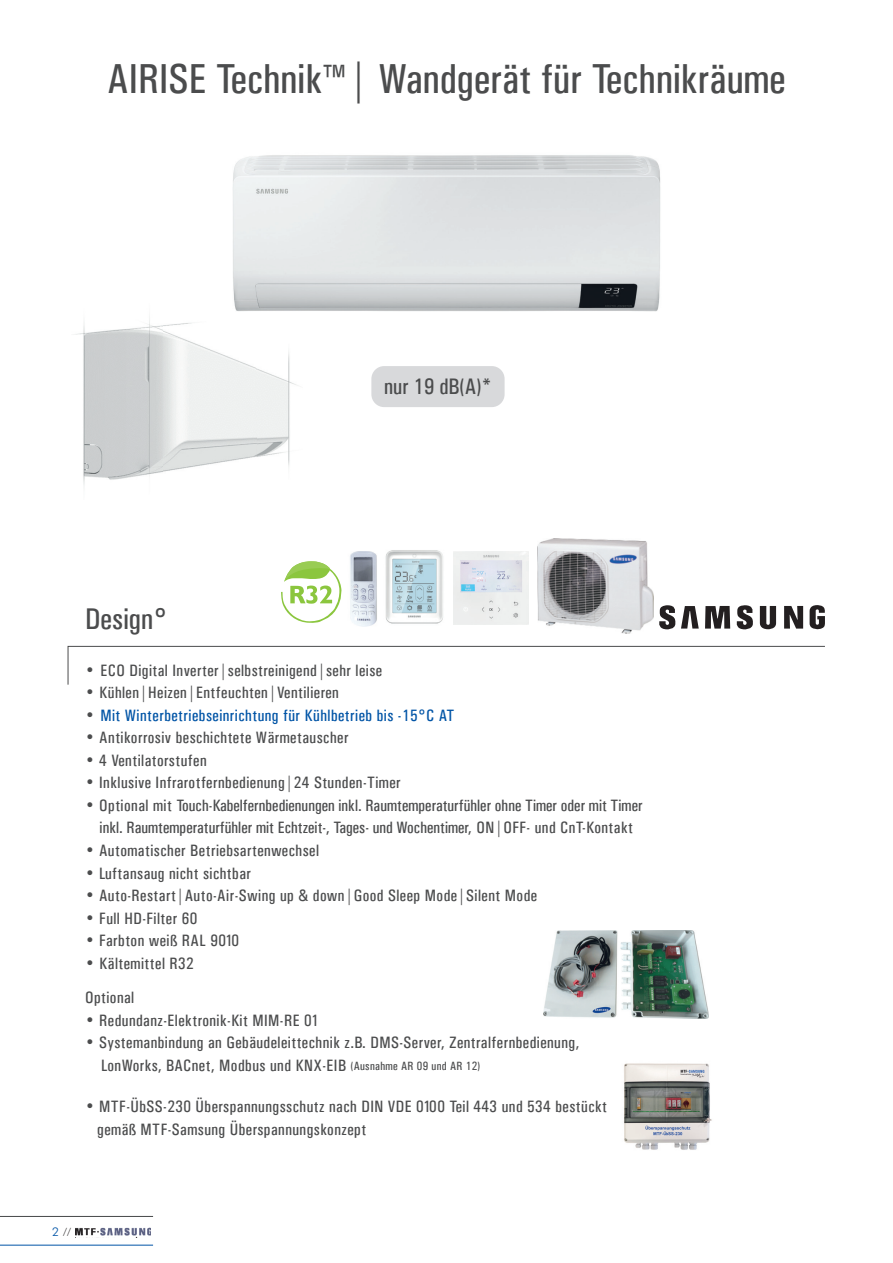
<style>
.page{position:relative;width:893px;height:1263px;background:#fff}
.page>*{position:absolute;margin:0;border:0;box-sizing:border-box;transform-origin:0 0}
.t1{font:42px "Univers Condensed";color:#4b4c4d}
.t2{font:30px "Univers Condensed";color:#4b4c4d}
.t3{font:22.5px "Univers Condensed";color:#4b4c4d}
.t4{font:16.5px/22.5px "Univers Condensed";letter-spacing:.025em;color:#4b4c4d}
.t5{font:16.5px/22.5px "Univers Condensed";color:#4b4c4d;text-align:center}
.t6{font:16.5px "Univers Condensed";letter-spacing:.025em;color:#0154a6}
.t7{font:300 9.75px "Futura BT";color:#231f20}
.s1{font-family:"Futura BT";font-weight:300}
.s2{font-family:"Futura BT";font-weight:300;color:#4b4c4d}
.s3{font-size:12px}
.s4{font-size:12px;color:#0154a6}
</style>
<div class="page">
<hr style="left:0;top:1216px;width:153px;height:1px;background:#454748">
<hr style="left:0;top:1245px;width:153px;height:1px;background:#0154a6">
<img style="left:76px;top:1228px;width:75px;height:9px">
<img style="left:75px;top:316px;width:223px;height:169px">
<img style="left:212px;top:155px;width:449px;height:167px">
<svg style="left:67px;top:646px;width:758px;height:39px"></svg>
<svg style="left:737px;top:605px;width:16px;height:24px"></svg>
<svg style="left:705px;top:606px;width:25px;height:23px"></svg>
<svg style="left:809px;top:605px;width:16px;height:25px"></svg>
<svg style="left:784px;top:606px;width:19px;height:23px"></svg>
<svg style="left:759px;top:606px;width:17px;height:23px"></svg>
<svg style="left:659px;top:605px;width:40px;height:24px"></svg>
<img style="left:350px;top:551px;width:27px;height:76px">
<img style="left:537px;top:539px;width:116px;height:95px">
<svg style="left:281px;top:561px;width:61px;height:62px"></svg>
<img style="left:624px;top:1063px;width:88px;height:87px">
<img style="left:385px;top:550px;width:58px;height:74px">
<img style="left:454px;top:551px;width:74px;height:73px">
<div style="left:371px;top:366px;width:134px;height:41px;background:#d8d9db;border-radius:13px"></div>
<img style="left:543px;top:930px;width:165px;height:88px">
<h1 class="t1" style="left:107px;top:54px;width:680px">AIRISE Technik™| Wandgerät für Technikräume</h1>
<h3 class="t3" style="left:384px;top:373px;width:109px">nur 19 dB(A)*</h3>
<h2 class="t2" style="left:85px;top:601px;width:84px">Design°</h2>
<p class="t4" style="left:85px;top:659px;width:299px"><span class="s1">•</span> ECO Digital Inverter|selbstreinigend|sehr leise</p>
<p class="t4" style="left:85px;top:681px;width:255px"><span class="s1">•</span> Kühlen|Heizen|Entfeuchten|Ventilieren</p>
<p class="t6" style="left:85px;top:706px;width:371px"><span class="s2">•</span> Mit Winterbetriebseinrichtung für Kühlbetrieb bis -15°C AT</p>
<p class="t4" style="left:85px;top:727px;width:265px"><span class="s1">•</span> Antikorrosiv beschichtete Wärmetauscher</p>
<p class="t4" style="left:85px;top:749px;width:123px"><span class="s1">•</span> 4 Ventilatorstufen</p>
<p class="t4" style="left:85px;top:772px;width:317px"><span class="s1">•</span> Inklusive Infrarotfernbedienung|24 Stunden-Timer</p>
<p class="t5" style="left:85px;top:794px;width:559px"><span class="s1">•</span> Optional mit Touch-Kabelfernbedienungen inkl. Raumtemperaturfühler ohne Timer oder mit Timer inkl. Raumtemperaturfühler mit Echtzeit-, Tages- und Wochentimer, ON|OFF- und CnT-Kontakt</p>
<p class="t4" style="left:85px;top:839px;width:236px"><span class="s1">•</span> Automatischer Betriebsartenwechsel</p>
<p class="t4" style="left:85px;top:862px;width:168px"><span class="s1">•</span> Luftansaug nicht sichtbar</p>
<p class="t4" style="left:85px;top:884px;width:454px"><span class="s1">•</span> Auto-Restart|Auto-Air-Swing up &amp; down|Good Sleep Mode|Silent Mode</p>
<p class="t4" style="left:85px;top:907px;width:114px"><span class="s1">•</span> Full HD-Filter 60</p>
<p class="t4" style="left:85px;top:929px;width:156px"><span class="s1">•</span> Farbton weiß RAL 9010</p>
<p class="t4" style="left:85px;top:946px;width:110px;line-height:34.5px"><span class="s1">•</span> Kältemittel R32<br>Optional</p>
<p class="t4" style="left:85px;top:1009px;width:235px"><span class="s1">•</span> Redundanz-Elektronik-Kit MIM-RE 01</p>
<p class="t4" style="left:101px;top:1031px;width:480px;text-indent:-16px"><span class="s1">•</span> Systemanbindung an Gebäudeleittechnik z.B. DMS-Server, Zentralfernbedienung,<br>LonWorks, BACnet, Modbus und KNX-EIB <span class="s3">(Ausnahme AR 09 und AR 12)</span></p>
<p class="t4" style="left:97px;top:1095px;width:511px;text-indent:-12px"><span class="s1">•</span> MTF-ÜbSS-230 Überspannungsschutz nach DIN VDE 0100 Teil 443 und 534 bestückt gemäß MTF-Samsung Überspannungskonzept</p>
<p class="t7" style="left:52px;top:1225px;width:21px"><span class="s4">2</span> //</p>
</div>
